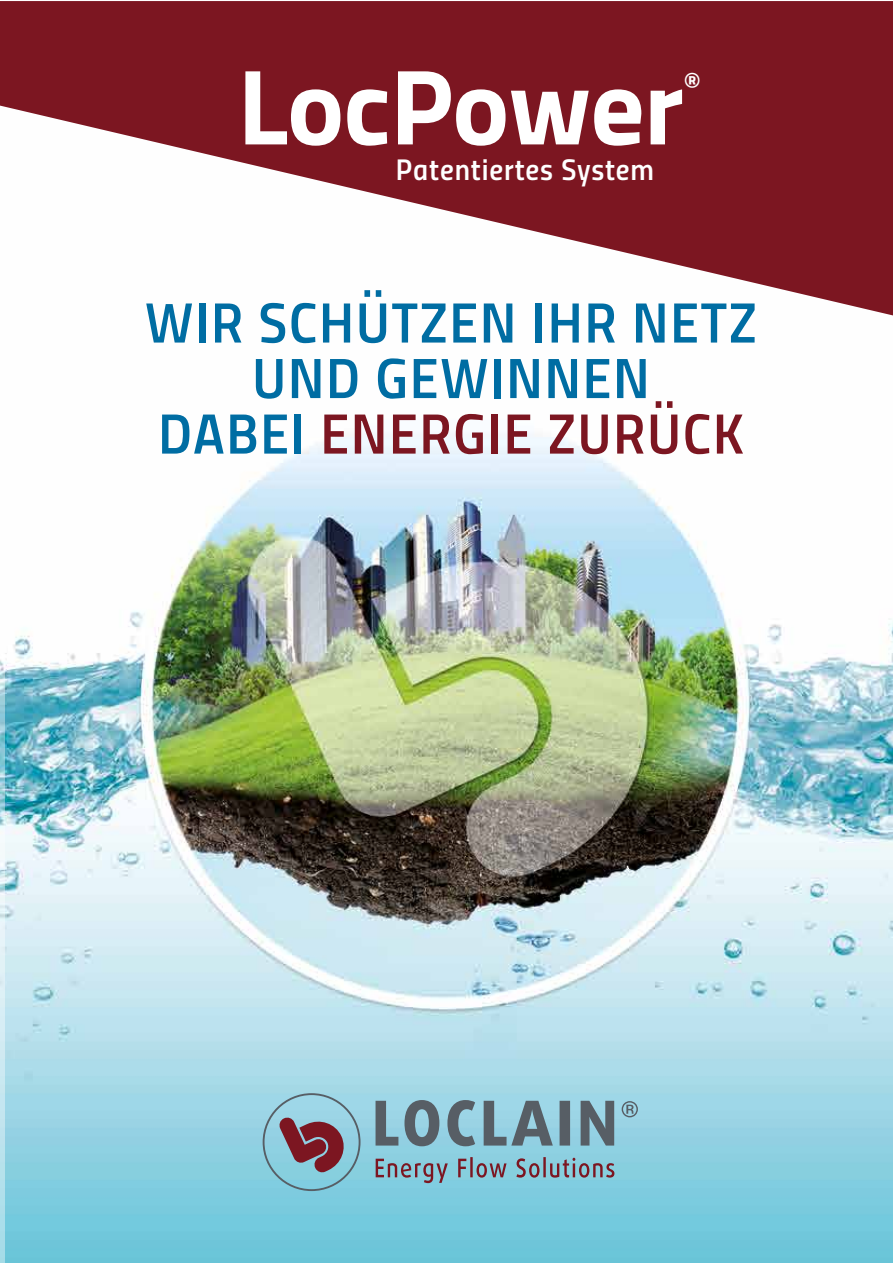
<style>
.page{position:relative;width:893px;height:1263px;background:#fff}
.page>*{position:absolute;margin:0;border:0;box-sizing:border-box;transform-origin:0 0}
.t1{font:700 107.4px "Titillium";letter-spacing:-.01em;color:#fff}
.t2{font:57px/55.5px "Titillium Semibold Upright";letter-spacing:.03em;color:#006da3;text-align:center}
.t3{font:30px "Titillium Semibold Upright";letter-spacing:.03em;color:#fff}
.t4{font:27px "Titillium Semibold Upright";color:#fff}
.s1{color:#7c1621}
</style>
<div class="page">
<img style="left:5px;top:315px;width:888px;height:948px">
<svg style="left:0;top:660px;width:5px;height:603px;background:#c1e2eb"></svg>
<svg style="left:0;top:1px;width:893px;height:314px;fill:#7c1621"></svg>
<svg style="left:376px;top:1157px;width:238px;height:26px;background:#84a6b5"></svg>
<svg style="left:376px;top:1100px;width:238px;height:46px;background:#799aa7"></svg>
<svg style="left:263px;top:1093px;width:97px;height:98px;background:#88a1b0"></svg>
<svg style="left:622px;top:1101px;width:16px;height:16px"></svg>
<h1 class="t1" style="left:237px;top:25px;width:448px">LocPower</h1>
<p class="t4" style="left:684px;top:61px;width:19px">®</p>
<p class="t3" style="left:396px;top:146px;width:260px">Patentiertes System</p>
<p class="t2" style="left:145px;top:292px;width:613px">WIR SCHÜTZEN IHR NETZ<br>UND GEWINNEN<br>DABEI <span class="s1">ENERGIE ZURÜCK</span></p>
</div>
